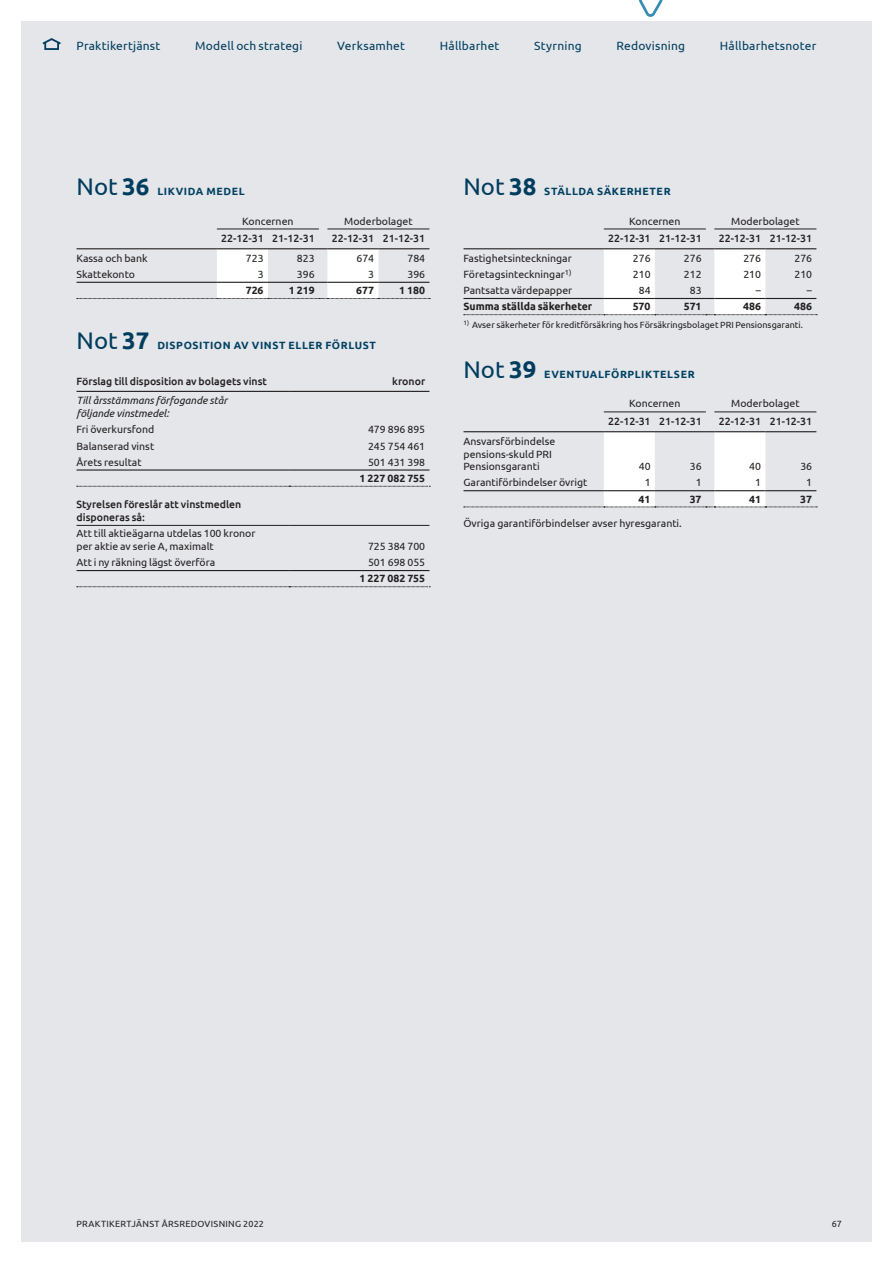
<style>
.page{position:relative;width:893px;height:1263px;background:#fff}
.page>*{position:absolute;margin:0;border:0;box-sizing:border-box;transform-origin:0 0}
.t1{font:24px "Ubuntu";color:#003d5f}
.t2{font:12px "Ubuntu";letter-spacing:.015em;color:#003d5f}
.t3{font:10.5px/12.8px "Ubuntu";color:#231f20}
.t4{font:500 10.5px/12.8px "Ubuntu";color:#231f20}
.t5{font:700 10.5px "Ubuntu";letter-spacing:.055em;color:#004063}
.t6{font:700 10.5px "Ubuntu";color:#231f20}
.t7{font:italic 10.5px/12.8px "Ubuntu";color:#231f20}
.t8{font:9px "Ubuntu";color:#231f20}
.t9{font:9px "Ubuntu";letter-spacing:.035em;color:#231f20}
.s1{font-weight:700}
</style>
<div class="page">
<div style="left:21px;top:21px;width:851px;height:1221px;background:#e4e6e9"></div>
<svg style="left:77px;top:248px;width:353px;height:51px"></svg>
<hr style="left:217px;top:248px;width:51px;height:1px;background:#231f20">
<hr style="left:268px;top:248px;width:51px;height:1px;background:#231f20">
<hr style="left:327px;top:248px;width:51px;height:1px;background:#231f20">
<hr style="left:378px;top:248px;width:51px;height:1px;background:#231f20">
<hr style="left:217px;top:229px;width:102px;height:1px;background:#231f20">
<hr style="left:327px;top:229px;width:102px;height:1px;background:#231f20">
<hr style="left:77px;top:391px;width:212px;height:1px;background:#231f20">
<hr style="left:289px;top:391px;width:140px;height:1px;background:#231f20">
<hr style="left:77px;top:469px;width:212px;height:2px;background:#231f20">
<hr style="left:289px;top:469px;width:140px;height:2px;background:#231f20">
<hr style="left:77px;top:570px;width:212px;height:1px;background:#231f20">
<hr style="left:289px;top:570px;width:140px;height:1px;background:#231f20">
<svg style="left:77px;top:486px;width:353px;height:1px"></svg>
<svg style="left:77px;top:586px;width:353px;height:1px"></svg>
<hr style="left:77px;top:525px;width:212px;height:1px;background:#231f20">
<hr style="left:289px;top:525px;width:140px;height:1px;background:#231f20">
<hr style="left:463px;top:248px;width:141px;height:1px;background:#231f20">
<hr style="left:463px;top:298px;width:141px;height:1px;background:#231f20">
<svg style="left:464px;top:248px;width:353px;height:67px"></svg>
<hr style="left:604px;top:248px;width:51px;height:1px;background:#231f20">
<hr style="left:655px;top:248px;width:51px;height:1px;background:#231f20">
<hr style="left:714px;top:248px;width:51px;height:1px;background:#231f20">
<hr style="left:765px;top:248px;width:51px;height:1px;background:#231f20">
<hr style="left:604px;top:229px;width:102px;height:1px;background:#231f20">
<hr style="left:714px;top:229px;width:102px;height:1px;background:#231f20">
<hr style="left:463px;top:431px;width:141px;height:1px;background:#231f20">
<hr style="left:463px;top:490px;width:141px;height:1px;background:#231f20">
<svg style="left:464px;top:431px;width:353px;height:77px"></svg>
<hr style="left:604px;top:431px;width:51px;height:1px;background:#231f20">
<hr style="left:655px;top:431px;width:51px;height:1px;background:#231f20">
<hr style="left:714px;top:431px;width:51px;height:1px;background:#231f20">
<hr style="left:765px;top:431px;width:51px;height:1px;background:#231f20">
<hr style="left:604px;top:412px;width:102px;height:1px;background:#231f20">
<hr style="left:714px;top:412px;width:102px;height:1px;background:#231f20">
<svg style="left:43px;top:38px;width:18px;height:12px"></svg>
<svg style="left:639px;top:0;width:23px;height:17px"></svg>
<p class="t2" style="left:77px;top:38px;width:85px">Praktikertjänst</p>
<p class="t2" style="left:195px;top:38px;width:109px">Modell och strategi</p>
<p class="t2" style="left:337px;top:38px;width:69px">Verksamhet</p>
<p class="t2" style="left:440px;top:38px;width:61px">Hållbarhet</p>
<p class="t2" style="left:534px;top:38px;width:49px">Styrning</p>
<p class="t2" style="left:616px;top:38px;width:70px">Redovisning</p>
<p class="t2" style="left:720px;top:38px;width:98px">Hållbarhetsnoter</p>
<h1 class="t1" style="left:77px;top:172px;width:74px">Not <span class="s1">36</span></h1>
<p class="t5" style="left:157px;top:185px;width:89px">LIKVIDA MEDEL</p>
<p class="t3" style="left:242px;top:214px;width:53px">Koncernen</p>
<p class="t3" style="left:344px;top:214px;width:70px">Moderbolaget</p>
<p class="t4" style="left:221px;top:232px;width:95px">22-12-31 21-12-31</p>
<p class="t4" style="left:332px;top:232px;width:95px">22-12-31 21-12-31</p>
<p class="t3" style="left:77px;top:251px;width:73px">Kassa och bank</p>
<p class="t3" style="left:246px;top:251px;width:19px">723</p>
<p class="t3" style="left:297px;top:251px;width:19px">823</p>
<p class="t3" style="left:356px;top:251px;width:19px">674</p>
<p class="t3" style="left:407px;top:251px;width:19px">784</p>
<p class="t3" style="left:77px;top:268px;width:60px">Skattekonto</p>
<p class="t3" style="left:258px;top:268px;width:7px">3</p>
<p class="t3" style="left:297px;top:268px;width:19px">396</p>
<p class="t3" style="left:368px;top:268px;width:7px">3</p>
<p class="t3" style="left:407px;top:268px;width:19px">396</p>
<p class="t6" style="left:246px;top:284px;width:19px">726</p>
<p class="t6" style="left:289px;top:284px;width:27px">1 219</p>
<p class="t6" style="left:356px;top:284px;width:19px">677</p>
<p class="t6" style="left:399px;top:284px;width:27px">1 180</p>
<h1 class="t1" style="left:77px;top:326px;width:74px">Not <span class="s1">37</span></h1>
<p class="t5" style="left:157px;top:339px;width:220px">DISPOSITION AV VINST ELLER FÖRLUST</p>
<p class="t4" style="left:77px;top:374px;width:192px">Förslag till disposition av bolagets vinst</p>
<p class="t4" style="left:392px;top:374px;width:34px">kronor</p>
<p class="t7" style="left:77px;top:394px;width:152px">Till årsstämmans förfogande står följande vinstmedel:</p>
<p class="t3" style="left:77px;top:423px;width:79px">Fri överkursfond</p>
<p class="t3" style="left:368px;top:423px;width:59px">479 896 895</p>
<p class="t3" style="left:77px;top:439px;width:79px">Balanserad vinst</p>
<p class="t3" style="left:368px;top:439px;width:59px">245 754 461</p>
<p class="t3" style="left:77px;top:455px;width:67px">Årets resultat</p>
<p class="t3" style="left:368px;top:455px;width:59px">501 431 398</p>
<p class="t6" style="left:360px;top:472px;width:67px">1 227 082 755</p>
<p class="t4" style="left:77px;top:498px;width:166px">Styrelsen föreslår att vinstmedlen disponeras så:</p>
<p class="t3" style="left:77px;top:527px;width:180px">Att till aktieägarna utdelas 100 kronor per aktie av serie A, maximalt</p>
<p class="t3" style="left:368px;top:540px;width:59px">725 384 700</p>
<p class="t3" style="left:77px;top:556px;width:140px">Att i ny räkning lägst överföra</p>
<p class="t3" style="left:368px;top:556px;width:59px">501 698 055</p>
<p class="t6" style="left:360px;top:572px;width:67px">1 227 082 755</p>
<h1 class="t1" style="left:463px;top:172px;width:74px">Not <span class="s1">38</span></h1>
<p class="t5" style="left:544px;top:185px;width:128px">STÄLLDA SÄKERHETER</p>
<p class="t3" style="left:629px;top:214px;width:53px">Koncernen</p>
<p class="t3" style="left:731px;top:214px;width:70px">Moderbolaget</p>
<p class="t4" style="left:608px;top:232px;width:95px">22-12-31 21-12-31</p>
<p class="t4" style="left:719px;top:232px;width:95px">22-12-31 21-12-31</p>
<p class="t3" style="left:463px;top:251px;width:110px">Fastighetsinteckningar</p>
<p class="t3" style="left:633px;top:251px;width:19px">276</p>
<p class="t3" style="left:684px;top:251px;width:19px">276</p>
<p class="t3" style="left:743px;top:251px;width:19px">276</p>
<p class="t3" style="left:794px;top:251px;width:19px">276</p>
<p class="t3" style="left:463px;top:268px;width:109px">Företagsinteckningar<sup>1)</sup></p>
<p class="t3" style="left:633px;top:268px;width:19px">210</p>
<p class="t3" style="left:684px;top:268px;width:19px">212</p>
<p class="t3" style="left:743px;top:268px;width:19px">210</p>
<p class="t3" style="left:794px;top:268px;width:19px">210</p>
<p class="t3" style="left:463px;top:284px;width:110px">Pantsatta värdepapper</p>
<p class="t3" style="left:639px;top:284px;width:13px">84</p>
<p class="t3" style="left:690px;top:284px;width:13px">83</p>
<p class="t3" style="left:756px;top:284px;width:7px">–</p>
<p class="t3" style="left:807px;top:284px;width:7px">–</p>
<p class="t6" style="left:463px;top:300px;width:130px">Summa ställda säkerheter</p>
<p class="t6" style="left:633px;top:300px;width:19px">570</p>
<p class="t6" style="left:684px;top:300px;width:19px">571</p>
<p class="t6" style="left:743px;top:300px;width:19px">486</p>
<p class="t6" style="left:794px;top:300px;width:19px">486</p>
<p class="t8" style="left:463px;top:319px;width:341px"><sup>1)</sup> Avser säkerheter för kreditförsäkring hos Försäkringsbolaget PRI Pensionsgaranti.</p>
<h1 class="t1" style="left:463px;top:355px;width:74px">Not <span class="s1">39</span></h1>
<p class="t5" style="left:544px;top:368px;width:152px">EVENTUALFÖRPLIKTELSER</p>
<p class="t3" style="left:629px;top:397px;width:53px">Koncernen</p>
<p class="t3" style="left:731px;top:397px;width:70px">Moderbolaget</p>
<p class="t4" style="left:608px;top:415px;width:95px">22-12-31 21-12-31</p>
<p class="t4" style="left:719px;top:415px;width:95px">22-12-31 21-12-31</p>
<p class="t3" style="left:463px;top:434px;width:93px">Ansvarsförbindelse pensions-skuld PRI<br>Pensionsgaranti</p>
<p class="t3" style="left:639px;top:460px;width:13px">40</p>
<p class="t3" style="left:690px;top:460px;width:13px">36</p>
<p class="t3" style="left:749px;top:460px;width:13px">40</p>
<p class="t3" style="left:800px;top:460px;width:13px">36</p>
<p class="t3" style="left:463px;top:476px;width:125px">Garantiförbindelser övrigt</p>
<p class="t3" style="left:645px;top:476px;width:7px">1</p>
<p class="t3" style="left:696px;top:476px;width:7px">1</p>
<p class="t3" style="left:755px;top:476px;width:7px">1</p>
<p class="t3" style="left:806px;top:476px;width:7px">1</p>
<p class="t6" style="left:639px;top:492px;width:13px">41</p>
<p class="t6" style="left:690px;top:492px;width:13px">37</p>
<p class="t6" style="left:749px;top:492px;width:13px">41</p>
<p class="t6" style="left:800px;top:492px;width:13px">37</p>
<p class="t3" style="left:463px;top:516px;width:220px">Övriga garantiförbindelser avser hyresgaranti.</p>
<p class="t9" style="left:77px;top:1218px;width:189px">PRAKTIKERTJÄNST ÅRSREDOVISNING 2022</p>
<p class="t8" style="left:832px;top:1218px;width:12px">67</p>
</div>
